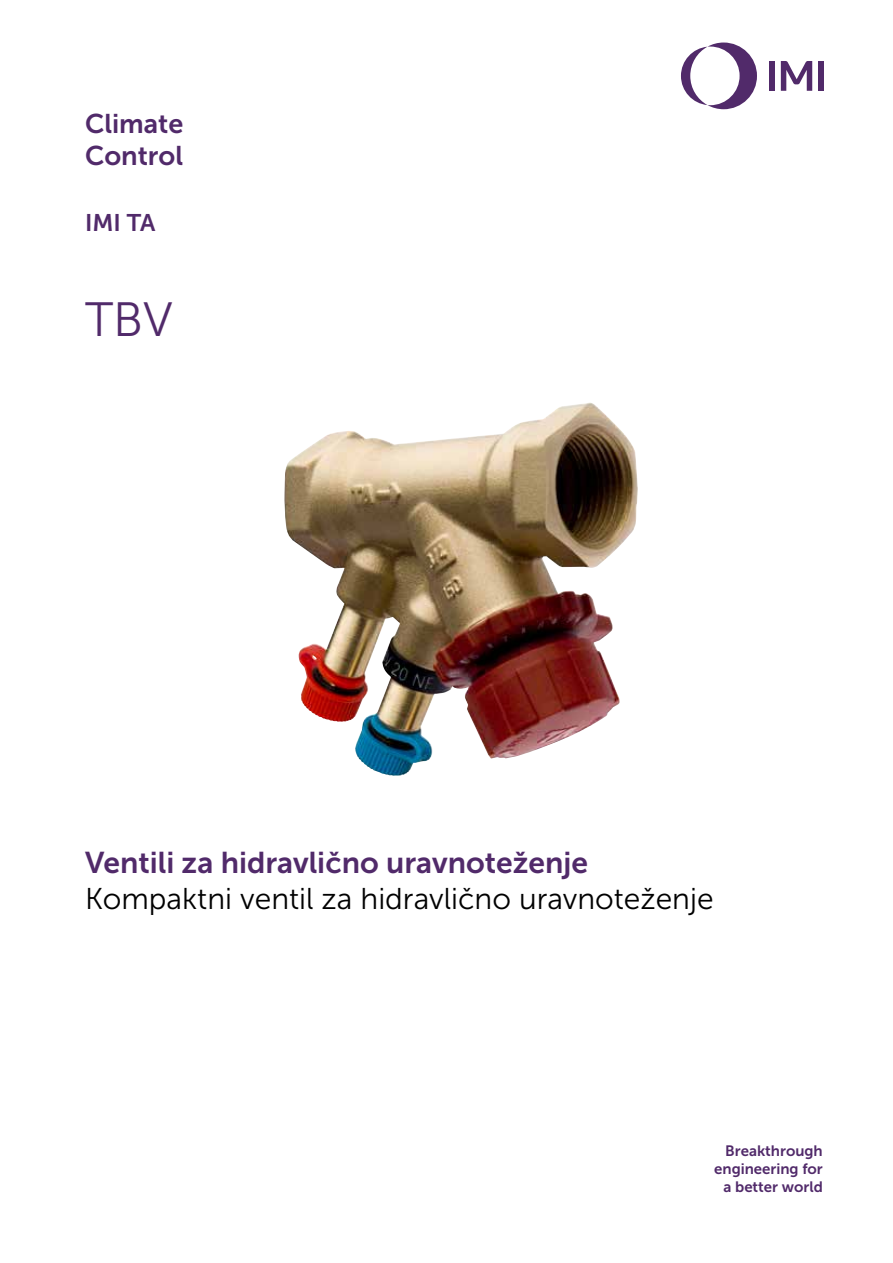
<style>
.page{position:relative;width:893px;height:1263px;background:#fff}
.page>*{position:absolute;margin:0;border:0;box-sizing:border-box;transform-origin:0 0}
.t1{font:48px "Museo Sans 300";color:#512a6a}
.t2{font:30px "Museo Sans 300";color:#000}
.t3{font:30px "Museo Sans 700";color:#512a6a}
.t4{font:27px/32.4px "Museo Sans 700";color:#512a6a}
.t5{font:24px "Museo Sans 700";color:#512a6a}
.t6{font:15px/18px "Museo Sans 700";color:#512a6a;text-align:right}
</style>
<div class="page">
<svg style="left:681px;top:43px;width:76px;height:66px"></svg>
<div style="left:769px;top:61px;width:6px;height:30px;background:#512a6a"></div>
<div style="left:818px;top:61px;width:6px;height:30px;background:#512a6a"></div>
<svg style="left:781px;top:61px;width:31px;height:30px"></svg>
<img style="left:284px;top:403px;width:304px;height:373px">
<p class="t4" style="left:85px;top:107px;width:100px">Climate<br>Control</p>
<p class="t5" style="left:85px;top:210px;width:72px">IMI TA</p>
<h1 class="t1" style="left:85px;top:293px;width:89px">TBV</h1>
<p class="t3" style="left:85px;top:846px;width:505px">Ventili za hidravlično uravnoteženje</p>
<p class="t2" style="left:85px;top:882px;width:630px">Kompaktni ventil za hidravlično uravnoteženje</p>
<p class="t6" style="left:714px;top:1142px;width:110px">Breakthrough engineering for a better world</p>
</div>
